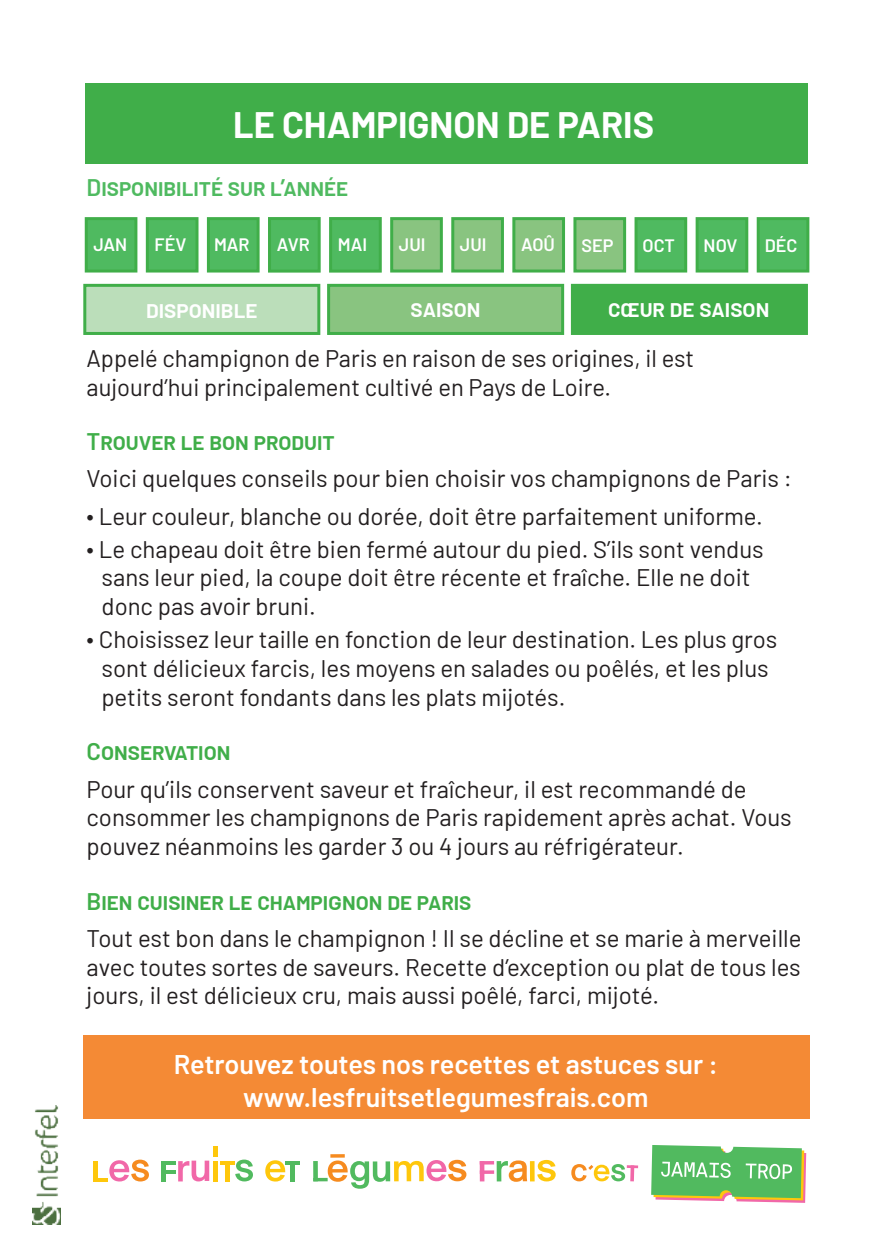
<style>
.page{position:relative;width:893px;height:1259px;background:#fff}
.page>*{position:absolute;margin:0;border:0;box-sizing:border-box;transform-origin:0 0}
.t1{font:700 36px "Barlow";color:#fff}
.t2{font:600 27px/33px "Barlow";color:#fff;text-align:center}
.t3{font:24px/28.8px "Barlow";color:#231f20}
.t4{font:600 24px "Barlow";color:#40ae49}
.t5{font:600 24px "Barlow";color:#fff}
.t6{font:600 24px "Barlow";color:#4fba60}
.t7{font:600 18px "Barlow";color:#fff}
</style>
<div class="page">
<div style="left:83px;top:1034px;width:726px;height:84px;background:#f48a35"></div>
<div style="left:85px;top:83px;width:723px;height:81px;background:#40ae49"></div>
<div style="left:85px;top:217px;width:52px;height:55px;background:#4fba60;border:3px solid #40ae49"></div>
<div style="left:329px;top:217px;width:53px;height:56px;background:#4fba60;border:3px solid #40ae49"></div>
<div style="left:573px;top:217px;width:53px;height:55px;background:#89c480;border:3px solid #40ae49"></div>
<div style="left:207px;top:217px;width:53px;height:55px;background:#4fba60;border:3px solid #40ae49"></div>
<div style="left:451px;top:217px;width:53px;height:55px;background:#89c480;border:3px solid #40ae49"></div>
<div style="left:696px;top:217px;width:52px;height:55px;background:#4fba60;border:3px solid #40ae49"></div>
<div style="left:146px;top:217px;width:52px;height:55px;background:#4fba60;border:3px solid #40ae49"></div>
<div style="left:390px;top:217px;width:53px;height:55px;background:#89c480;border:3px solid #40ae49"></div>
<div style="left:634px;top:217px;width:53px;height:55px;background:#4fba60;border:3px solid #40ae49"></div>
<div style="left:268px;top:217px;width:53px;height:56px;background:#4fba60;border:3px solid #40ae49"></div>
<div style="left:512px;top:217px;width:53px;height:55px;background:#89c480;border:3px solid #40ae49"></div>
<div style="left:757px;top:217px;width:52px;height:55px;background:#4fba60;border:3px solid #40ae49"></div>
<img style="left:33px;top:1106px;width:28px;height:119px">
<hr style="left:213px;top:1146px;width:4px;height:11px;background:#fec70c">
<svg style="left:178px;top:1160px;width:31px;height:21px"></svg>
<svg style="left:235px;top:1159px;width:18px;height:22px"></svg>
<hr style="left:161px;top:1170px;width:15px;height:4px;background:#51ba5f">
<hr style="left:161px;top:1161px;width:15px;height:3px;background:#51ba5f">
<div style="left:161px;top:1161px;width:5px;height:20px;background:#51ba5f"></div>
<hr style="left:213px;top:1161px;width:4px;height:20px;background:#fec70c">
<div style="left:225px;top:1161px;width:5px;height:20px;background:#fec70c"></div>
<hr style="left:220px;top:1161px;width:15px;height:3px;background:#fec70c">
<svg style="left:109px;top:1159px;width:40px;height:22px"></svg>
<hr style="left:94px;top:1161px;width:4px;height:20px;background:#fec70c">
<hr style="left:94px;top:1178px;width:14px;height:3px;background:#fec70c">
<svg style="left:265px;top:1160px;width:21px;height:21px"></svg>
<div style="left:290px;top:1161px;width:5px;height:20px;background:#51ba5f"></div>
<hr style="left:285px;top:1161px;width:15px;height:3px;background:#51ba5f">
<svg style="left:313px;top:1154px;width:153px;height:34px"></svg>
<div style="left:313px;top:1161px;width:5px;height:20px;background:#51ba5f"></div>
<div style="left:530px;top:1161px;width:5px;height:20px;background:#fec70c"></div>
<svg style="left:484px;top:1160px;width:43px;height:21px"></svg>
<hr style="left:480px;top:1161px;width:4px;height:20px;background:#f168a8">
<svg style="left:537px;top:1159px;width:19px;height:22px"></svg>
<svg style="left:651px;top:1145px;width:155px;height:57px;background:#7ac074"></svg>
<svg style="left:571px;top:1164px;width:67px;height:17px"></svg>
<div style="left:83px;top:284px;width:237px;height:51px;background:#bbdeba;border:3px solid #40ae49"></div>
<div style="left:327px;top:284px;width:237px;height:51px;background:#89c480;border:3px solid #40ae49"></div>
<div style="left:571px;top:284px;width:237px;height:51px;background:#40ae49"></div>
<h1 class="t1" style="left:233px;top:112px;width:422px">LE CHAMPIGNON DE PARIS</h1>
<p class="t6" style="left:87px;top:170px;width:263px">Disponibilité sur l’année</p>
<p class="t7" style="left:93px;top:237px;width:35px">JAN</p>
<p class="t7" style="left:155px;top:237px;width:33px">FÉV</p>
<p class="t7" style="left:214px;top:237px;width:37px">MAR</p>
<p class="t7" style="left:277px;top:237px;width:35px">AVR</p>
<p class="t7" style="left:338px;top:237px;width:31px">MAI</p>
<p class="t7" style="left:399px;top:237px;width:28px">JUI</p>
<p class="t7" style="left:460px;top:237px;width:28px">JUI</p>
<p class="t7" style="left:521px;top:237px;width:35px">AOÛ</p>
<p class="t7" style="left:581px;top:239px;width:34px">SEP</p>
<p class="t7" style="left:642px;top:239px;width:34px">OCT</p>
<p class="t7" style="left:704px;top:239px;width:35px">NOV</p>
<p class="t7" style="left:765px;top:239px;width:34px">DÉC</p>
<p class="t5" style="left:146px;top:292px;width:113px">disponible</p>
<p class="t5" style="left:411px;top:291px;width:71px">saison</p>
<p class="t5" style="left:608px;top:291px;width:163px">cŒur de saison</p>
<p class="t3" style="left:87px;top:346px;width:609px">Appelé champignon de Paris en raison de ses origines, il est aujourd’hui principalement cultivé en Pays de Loire.</p>
<p class="t4" style="left:87px;top:424px;width:250px">Trouver le bon produit</p>
<p class="t3" style="left:87px;top:463px;width:707px;line-height:37.2px">Voici quelques conseils pour bien choisir vos champignons de Paris : ∙ Leur couleur, blanche ou dorée, doit être parfaitement uniforme.</p>
<p class="t3" style="left:102px;top:533px;width:664px;text-indent:-15px">∙ Le chapeau doit être bien fermé autour du pied. S’ils sont vendus sans leur pied, la coupe doit être récente et fraîche. Elle ne doit donc pas avoir bruni.</p>
<p class="t3" style="left:102px;top:623px;width:677px;text-indent:-15px">∙ Choisissez leur taille en fonction de leur destination. Les plus gros sont délicieux farcis, les moyens en salades ou poêlés, et les plus petits seront fondants dans les plats mijotés.</p>
<p class="t4" style="left:87px;top:734px;width:145px">Conservation</p>
<p class="t3" style="left:87px;top:772px;width:707px">Pour qu’ils conservent saveur et fraîcheur, il est recommandé de consommer les champignons de Paris rapidement après achat. Vous pouvez néanmoins les garder 3 ou 4 jours au réfrigérateur.</p>
<p class="t4" style="left:87px;top:883px;width:386px">Bien cuisiner le champignon de paris</p>
<p class="t3" style="left:87px;top:926px;width:716px;text-align:justify">Tout est bon dans le champignon ! Il se décline et se marie à merveille avec toutes sortes de saveurs. Recette d’exception ou plat de tous les jours, il est délicieux cru, mais aussi poêlé, farci, mijoté.</p>
<p class="t2" style="left:174px;top:1050px;width:546px">Retrouvez toutes nos recettes et astuces sur : www.lesfruitsetlegumesfrais.com</p>
</div>
